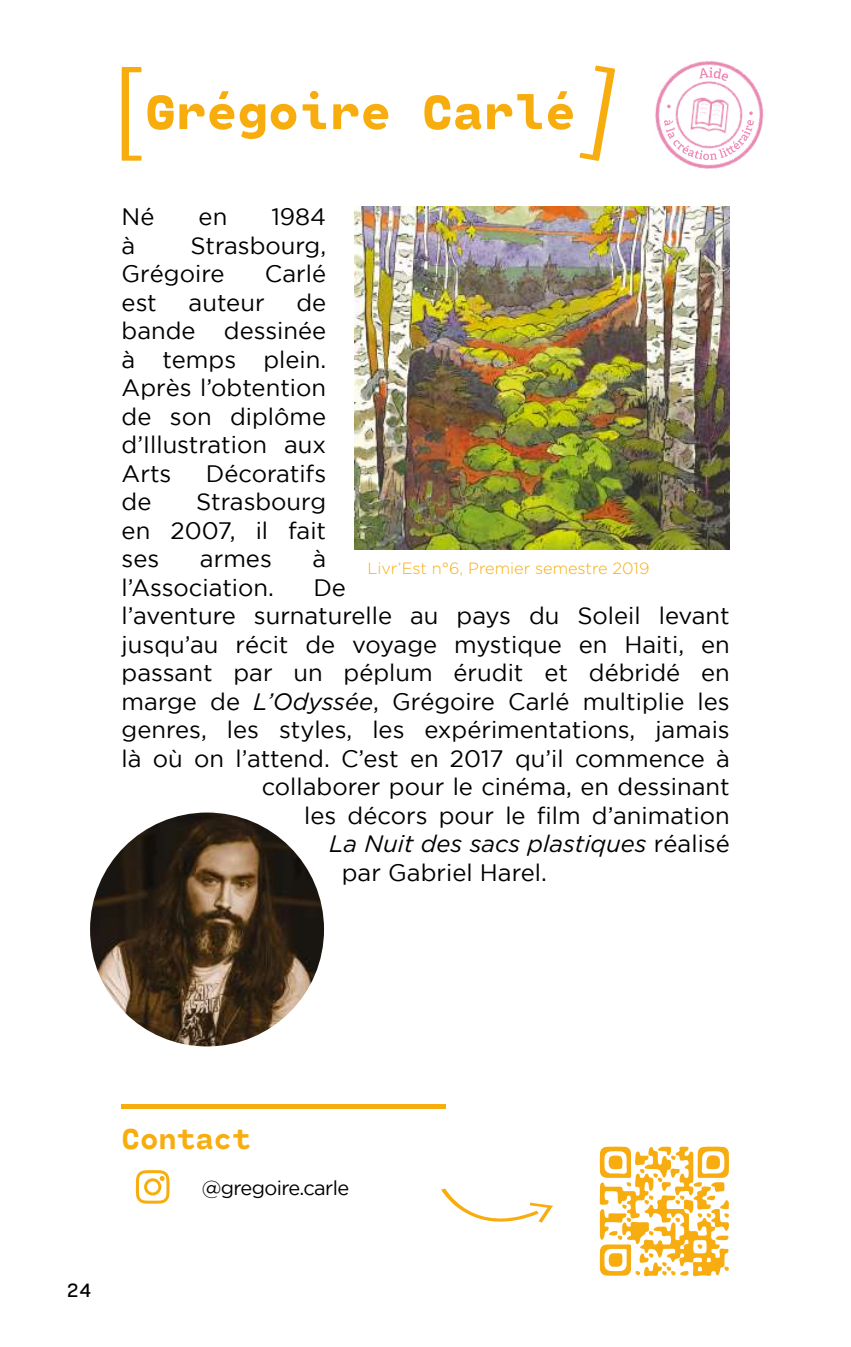
<style>
.page{position:relative;width:851px;height:1347px;background:#fff}
.page>*{position:absolute;margin:0;border:0;box-sizing:border-box;transform-origin:0 0}
.t1{font:800 50px "Cartograph CF";color:#f8ad0f}
.t2{font:800 30px "Cartograph CF";color:#f8ad0f}
.t3{font:23.75px/28.5px "Gotham";color:#000;text-align:justify}
.t4{font:italic 23.75px "Gotham";color:#000}
.t5{font:20px "Gotham";letter-spacing:-.03em;color:#000}
.t6{font:20px "Cartograph CF";color:#000}
.t7{font:300 16.25px "Gotham";color:#f8ad0f}
.s1{font-style:italic}
.s2{font-style:normal}
</style>
<div class="page">
<img style="left:90px;top:812px;width:234px;height:234px;border-radius:117px">
<img style="left:354px;top:206px;width:375px;height:343px">
<svg style="left:122px;top:67px;width:19px;height:94px"></svg>
<div style="left:122px;top:1104px;width:323px;height:5px;background:#f8ad0f"></div>
<svg style="left:441px;top:1188px;width:112px;height:35px"></svg>
<svg style="left:579px;top:65px;width:36px;height:96px"></svg>
<svg style="left:136px;top:1170px;width:33px;height:33px"></svg>
<svg style="left:599px;top:1146px;width:130px;height:130px"></svg>
<img style="left:655px;top:61px;width:109px;height:108px">
<img style="left:662px;top:68px;width:94px;height:94px">
<img style="left:680px;top:87px;width:59px;height:17px">
<svg style="left:663px;top:104px;width:90px;height:56px"></svg>
<h1 class="t1" style="left:145px;top:70px;width:432px">Grégoire Carlé</h1>
<p class="t3" style="left:122px;top:202px;width:34px">Né</p>
<p class="t3" style="left:198px;top:202px;width:30px">en</p>
<p class="t3" style="left:271px;top:202px;width:56px">1984</p>
<p class="t3" style="left:122px;top:230px;width:15px">à</p>
<p class="t3" style="left:122px;top:230px;width:206px;text-indent:69px">Strasbourg,<br>Grégoire</p>
<p class="t3" style="left:265px;top:259px;width:63px">Carlé</p>
<p class="t3" style="left:122px;top:287px;width:206px;text-indent:175px">de bande dessinée à temps plein.<br>Après l’obtention de son diplôme d’Illustration aux Arts</p>
<p class="t3" style="left:122px;top:287px;width:37px">est</p>
<p class="t3" style="left:189px;top:287px;width:77px">auteur</p>
<p class="t3" style="left:206px;top:458px;width:122px">Décoratifs</p>
<p class="t3" style="left:122px;top:487px;width:206px;text-indent:75px">Strasbourg en 2007, il fait ses</p>
<p class="t3" style="left:122px;top:487px;width:31px">de</p>
<p class="t3" style="left:200px;top:544px;width:73px">armes</p>
<p class="t3" style="left:312px;top:544px;width:15px">à</p>
<p class="t3" style="left:122px;top:572px;width:154px">l’Association.</p>
<p class="t3" style="left:313px;top:572px;width:34px">De</p>
<p class="t3" style="left:122px;top:601px;width:609px">l’aventure surnaturelle au pays du Soleil levant</p>
<p class="t3" style="left:122px;top:629px;width:609px">jusqu’au récit de voyage mystique en Haiti, en</p>
<p class="t3" style="left:122px;top:658px;width:609px">passant par un péplum érudit et débridé en</p>
<p class="t3" style="left:122px;top:686px;width:609px">marge de <span class="s1">L’Odyssée</span>, Grégoire Carlé multiplie les</p>
<p class="t3" style="left:122px;top:715px;width:609px">genres, les styles, les expérimentations, jamais</p>
<p class="t3" style="left:122px;top:743px;width:609px">là où on l’attend. C’est en 2017 qu’il commence à</p>
<p class="t3" style="left:262px;top:772px;width:469px">collaborer pour le cinéma, en dessinant</p>
<p class="t3" style="left:304px;top:800px;width:427px">les décors pour le film d’animation</p>
<p class="t4" style="left:329px;top:830px;width:402px">La Nuit des sacs plastiques <span class="s2">réalisé</span></p>
<p class="t3" style="left:342px;top:857px;width:206px">par Gabriel Harel.</p>
<p class="t7" style="left:367px;top:559px;width:283px">Livr’Est n°6, Premier semestre 2019</p>
<p class="t2" style="left:122px;top:1114px;width:131px">Contact</p>
<p class="t5" style="left:202px;top:1176px;width:149px">@gregoire.carle</p>
<p class="t6" style="left:67px;top:1273px;width:26px">24</p>
</div>
